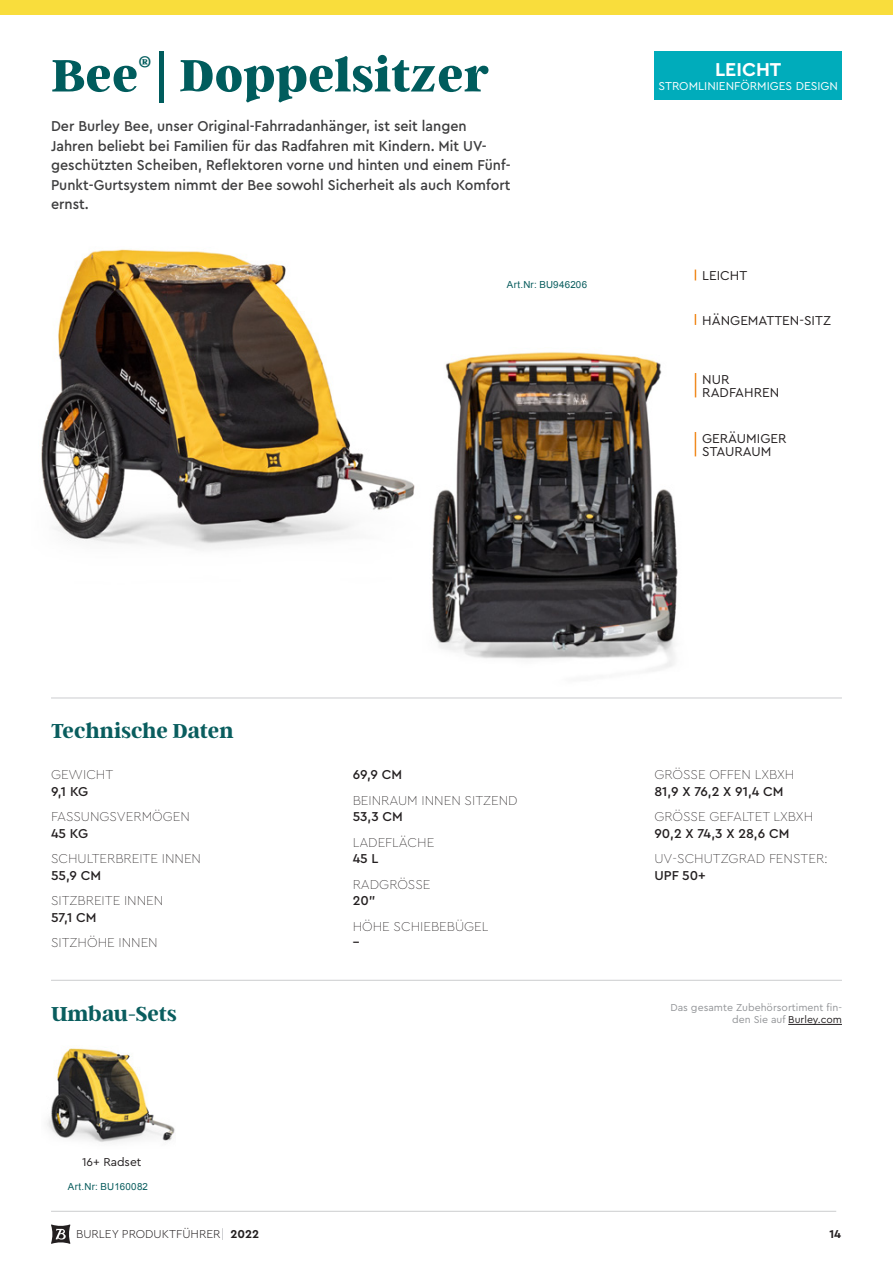
<style>
.page{position:relative;width:893px;height:1263px;background:#fff}
.page>*{position:absolute;margin:0;border:0;box-sizing:border-box;transform-origin:0 0}
.Prouct_Page_-_Produc{font:800 50.55px "Argent CF";color:#005c5d}
.Product_Page_-_Speci{font:700 22.5px "Argent CF";letter-spacing:-.005em;color:#095d5e}
.Product_Page_-_Callo{font:700 19.5px "Cera Pro";color:#fff}
.Prouct_Page_-_Produc-2{font:800 16.65px "Argent CF";color:#005c5d}
.Product_Page_-_Body{font:500 15px/19.5px "Cera Pro";color:#3e3e3f;scale:.95 1}
.Product_Page_-_Specs{font:100 13.5px "Cera Pro";color:#231f20}
.Product_Page_-_Specs-2{font:500 13.5px "Cera Pro";color:#231f20}
.Icon_Text_With_Bar{font:13.5px/13.5px "Cera Pro";color:#231f20}
.Product_Page_-_Callo-2{font:12px "Cera Pro";color:#fff}
.t1{font:300 12px "Cera Pro";color:#231f20}
.t2{font:12px "Cera Pro";color:#231f20}
.t3{font:700 12px "Cera Pro";color:#231f20}
.Prodcut_Page_-_Web_C{font:10.5px/12px "Cera Pro";color:#939598;text-align:right}
.t4{font:9.75px "Arial";letter-spacing:.025em;color:#095d5e}
.s1{color:#231f20}
.s2{font-weight:700}
</style>
<div class="page">
<svg style="left:51px;top:1224px;width:19px;height:20px"></svg>
<svg style="left:222px;top:1228px;width:1px;height:12px"></svg>
<img style="left:432px;top:352px;width:265px;height:319px">
<div style="left:654px;top:51px;width:188px;height:48px;background:#00acbb"></div>
<hr style="left:51px;top:980px;width:791px;height:1px;background:#d1d2d4">
<hr style="left:51px;top:1211px;width:785px;height:1px;background:#d1d2d4">
<hr style="left:51px;top:697px;width:791px;height:1px;background:#d1d2d4">
<svg style="left:695px;top:432px;width:1px;height:24px"></svg>
<hr style="left:788px;top:1024px;width:54px;height:1px;background:#231f20">
<img style="left:41px;top:249px;width:374px;height:301px">
<img style="left:47px;top:1048px;width:128px;height:94px">
<svg style="left:695px;top:373px;width:1px;height:24px"></svg>
<div style="left:0;top:0;width:893px;height:14px;background:#f9dd3c"></div>
<p class="Prouct_Page_-_Produc" style="left:51px;top:48px;width:440px">Bee | Doppelsitzer</p>
<p class="Prouct_Page_-_Produc-2" style="left:138px;top:53px;width:14px">®</p>
<p class="Product_Page_-_Body" style="left:51px;top:116px;width:485px">Der Burley Bee, unser Original-Fahrradanhänger, ist seit langen Jahren beliebt bei Familien für das Radfahren mit Kindern. Mit UV&shy;geschützten Scheiben, Reflektoren vorne und hinten und einem Fünf-Punkt-Gurtsystem nimmt der Bee sowohl Sicherheit als auch Komfort ernst.</p>
<p class="t4" style="left:507px;top:279px;width:82px">Art.Nr: BU946206</p>
<p class="Product_Page_-_Callo" style="left:715px;top:57px;width:68px">LEICHT</p>
<p class="Product_Page_-_Callo-2" style="left:658px;top:78px;width:181px">STROMLINIENFÖRMIGES DESIGN</p>
<p class="Icon_Text_With_Bar" style="left:702px;top:269px;width:47px">LEICHT</p>
<p class="Icon_Text_With_Bar" style="left:702px;top:313px;width:130px">HÄNGEMATTEN-SITZ</p>
<p class="Icon_Text_With_Bar" style="left:702px;top:372px;width:79px">NUR<br>RADFAHREN</p>
<p class="Icon_Text_With_Bar" style="left:702px;top:431px;width:86px">GERÄUMIGER<br>STAURAUM</p>
<p class="Product_Page_-_Speci" style="left:51px;top:718px;width:184px">Technische Daten</p>
<p class="Product_Page_-_Specs" style="left:51px;top:765px;width:64px">GEWICHT</p>
<p class="Product_Page_-_Specs-2" style="left:51px;top:782px;width:39px">9,1 KG</p>
<p class="Product_Page_-_Specs" style="left:51px;top:807px;width:140px">FASSUNGSVERMÖGEN</p>
<p class="Product_Page_-_Specs-2" style="left:51px;top:824px;width:39px">45 KG</p>
<p class="Product_Page_-_Specs" style="left:51px;top:849px;width:152px">SCHULTERBREITE INNEN</p>
<p class="Product_Page_-_Specs-2" style="left:51px;top:866px;width:52px">55,9 CM</p>
<p class="Product_Page_-_Specs" style="left:51px;top:891px;width:114px">SITZBREITE INNEN</p>
<p class="Product_Page_-_Specs-2" style="left:51px;top:908px;width:47px">57,1 CM</p>
<p class="Product_Page_-_Specs" style="left:51px;top:933px;width:108px">SITZHÖHE INNEN</p>
<p class="Product_Page_-_Speci" style="left:51px;top:1001px;width:127px">Umbau-Sets</p>
<p class="t2" style="left:82px;top:1154px;width:61px">16+ Radset</p>
<p class="t4" style="left:68px;top:1180px;width:82px">Art.Nr: BU160082</p>
<p class="Product_Page_-_Specs-2" style="left:353px;top:765px;width:51px">69,9 CM</p>
<p class="Product_Page_-_Specs" style="left:353px;top:791px;width:166px">BEINRAUM INNEN SITZEND</p>
<p class="Product_Page_-_Specs-2" style="left:353px;top:807px;width:52px">53,3 CM</p>
<p class="Product_Page_-_Specs" style="left:353px;top:833px;width:83px">LADEFLÄCHE</p>
<p class="Product_Page_-_Specs-2" style="left:353px;top:849px;width:27px">45 L</p>
<p class="Product_Page_-_Specs" style="left:353px;top:875px;width:79px">RADGRÖSSE</p>
<p class="Product_Page_-_Specs-2" style="left:353px;top:891px;width:24px">20”</p>
<p class="Product_Page_-_Specs" style="left:353px;top:917px;width:137px">HÖHE SCHIEBEBÜGEL</p>
<p class="Product_Page_-_Specs-2" style="left:353px;top:933px;width:8px">–</p>
<p class="Product_Page_-_Specs" style="left:654px;top:765px;width:141px">GRÖSSE OFFEN LXBXH</p>
<p class="Product_Page_-_Specs-2" style="left:654px;top:782px;width:131px">81,9 X 76,2 X 91,4 CM</p>
<p class="Product_Page_-_Specs" style="left:654px;top:807px;width:160px">GRÖSSE GEFALTET LXBXH</p>
<p class="Product_Page_-_Specs-2" style="left:654px;top:824px;width:136px">90,2 X 74,3 X 28,6 CM</p>
<p class="Product_Page_-_Specs" style="left:654px;top:849px;width:175px">UV-SCHUTZGRAD FENSTER:</p>
<p class="Product_Page_-_Specs-2" style="left:654px;top:866px;width:53px">UPF 50+</p>
<p class="Prodcut_Page_-_Web_C" style="left:670px;top:1001px;width:173px">Das gesamte Zubehörsortiment fin&shy;den Sie auf <span class="s1">Burley.com</span></p>
<p class="t1" style="left:76px;top:1226px;width:185px">BURLEY PRODUKTFÜHRER <span class="s2">2022</span></p>
<p class="t3" style="left:829px;top:1226px;width:13px">14</p>
</div>
